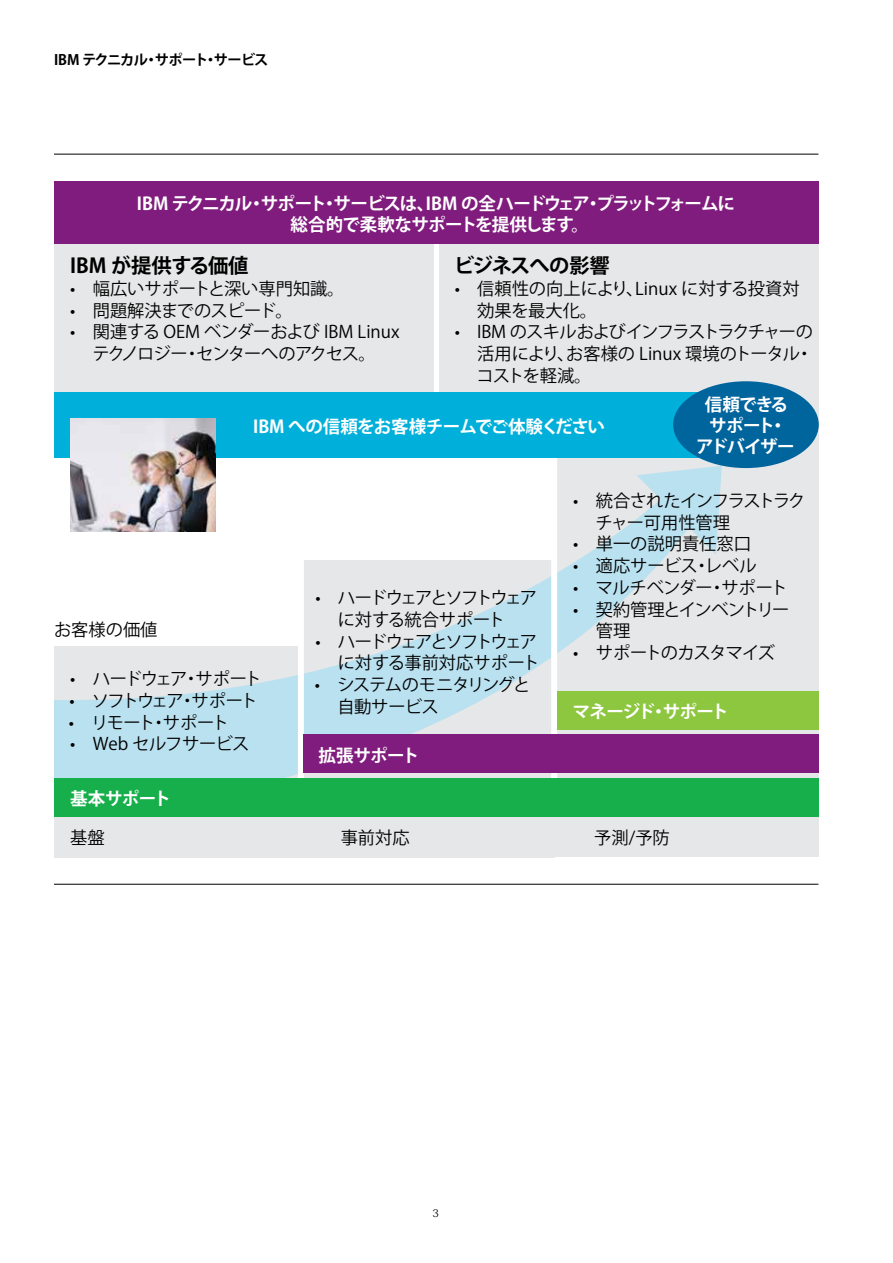
<style>
.page{position:relative;width:893px;height:1263px;background:#fff}
.page>*{position:absolute;margin:0;border:0;box-sizing:border-box;transform-origin:0 0}
.t1{font:700 20.25px "Koz Go Pro";color:#000}
.t2{font:700 20.25px "Koz Go Pro";letter-spacing:-.05em;color:#000}
.t3{font:700 17.55px/21px "Koz Go Pro";letter-spacing:-.04em;color:#fff;text-align:center}
.t4{font:17.25px/21.8px "Koz Go Pro";letter-spacing:-.02em;color:#000;text-align:justify}
.t5{font:17.25px/21.8px "Koz Go Pro";color:#000}
.t6{font:17.25px/21.8px "Koz Go Pro";letter-spacing:-.09em;color:#000;text-align:center}
.t7{font:17.25px/21.8px "Koz Go Pro";letter-spacing:-.04em;color:#000;text-align:center}
.t8{font:17.25px/21.8px "Koz Go Pro";letter-spacing:-.05em;color:#000}
.t9{font:17.25px "Koz Go Pro";letter-spacing:-.06em;color:#000}
.t10{font:17.25px/21.8px "Koz Go Pro";letter-spacing:-.065em;color:#000}
.t11{font:17.25px "Koz Go Pro";letter-spacing:-.095em;color:#000}
.t12{font:17.25px "Koz Go Pro";letter-spacing:-.12em;color:#000}
.t13{font:700 14.25px "Koz Go Pro";letter-spacing:-.05em;color:#000}
.t14{font:10.5px "Koz Min Pro";color:#000}
</style>
<div class="page">
<div style="left:54px;top:244px;width:379px;height:153px;background:#e6e7e8"></div>
<div style="left:439px;top:244px;width:380px;height:153px;background:#e6e7e8"></div>
<hr style="left:54px;top:884px;width:764px;height:1px;background:#000">
<hr style="left:54px;top:154px;width:764px;height:1px;background:#000">
<div style="left:54px;top:646px;width:247px;height:211px;background:#e6e7e8"></div>
<div style="left:301px;top:560px;width:253px;height:297px;background:#e6e7e8"></div>
<div style="left:554px;top:392px;width:265px;height:465px;background:#e6e7e8"></div>
<svg style="left:54px;top:471px;width:650px;height:307px"></svg>
<svg style="left:636px;top:466px;width:86px;height:89px"></svg>
<div style="left:298px;top:447px;width:6px;height:364px;background:#fff"></div>
<div style="left:551px;top:447px;width:6px;height:364px;background:#fff"></div>
<div style="left:54px;top:778px;width:765px;height:38px;background:#16af4b"></div>
<div style="left:54px;top:392px;width:733px;height:66px;background:#00b0da"></div>
<div style="left:54px;top:181px;width:765px;height:63px;background:#801c7d"></div>
<div style="left:304px;top:735px;width:515px;height:38px;background:#801c7d"></div>
<div style="left:557px;top:691px;width:262px;height:38px;background:#8dc63f"></div>
<div style="left:673px;top:381px;width:146px;height:87px;background:#00649d;border-radius:50%"></div>
<img style="left:70px;top:418px;width:145px;height:114px">
<p class="t13" style="left:54px;top:51px;width:216px">IBM テクニカル・サポート・サービス</p>
<p class="t3" style="left:137px;top:194px;width:600px">IBM テクニカル・サポート・サービスは、IBM の全ハードウェア・プラットフォームに総合的で柔軟なサポートを提供します。</p>
<p class="t1" style="left:70px;top:253px;width:180px">IBM が提供する価値</p>
<p class="t5" style="left:70px;top:278px;width:276px">• 幅広いサポートと深い専門知識。</p>
<p class="t4" style="left:70px;top:300px;width:224px">• 問題解決までのスピード。</p>
<p class="t7" style="left:70px;top:322px;width:331px">• 関連する OEM ベンダーおよび IBM Linuxテクノロジー・センターへのアクセス。</p>
<p class="t2" style="left:454px;top:253px;width:157px">ビジネスへの影響</p>
<p class="t5" style="left:477px;top:278px;width:324px;text-indent:-22px">• 信頼性の向上により、Linux に対する投資対効果を最大化。</p>
<p class="t4" style="left:476px;top:322px;width:338px;text-indent:-22px">• IBM のスキルおよびインフラストラクチャーの活用により、お客様の Linux 環境のトータル・コストを軽減。</p>
<p class="t3" style="left:253px;top:417px;width:353px">IBM への信頼をお客様チームでご体験ください</p>
<p class="t3" style="left:696px;top:395px;width:100px">信頼できるサポート・アドバイザー</p>
<p class="t4" style="left:54px;top:619px;width:105px">お客様の価値</p>
<p class="t11" style="left:70px;top:668px;width:193px">• ハードウェア・サポート</p>
<p class="t12" style="left:69px;top:689px;width:190px">• ソフトウェア・サポート</p>
<p class="t9" style="left:69px;top:711px;width:162px">• リモート・サポート</p>
<p class="t4" style="left:70px;top:734px;width:181px">• Web セルフサービス</p>
<p class="t3" style="left:70px;top:789px;width:102px">基本サポート</p>
<p class="t6" style="left:315px;top:587px;width:223px">• ハードウェアとソフトウェアに対する統合サポート</p>
<p class="t6" style="left:315px;top:631px;width:226px;text-align:right">• ハードウェアとソフトウェアに対する事前対応サポート</p>
<p class="t8" style="left:337px;top:674px;width:195px;text-indent:-22px">• システムのモニタリングと自動サービス</p>
<p class="t3" style="left:319px;top:746px;width:102px">拡張サポート</p>
<p class="t8" style="left:596px;top:490px;width:211px;text-indent:-22px">• 統合されたインフラストラクチャー可用性管理</p>
<p class="t5" style="left:573px;top:534px;width:179px">• 単一の説明責任窓口</p>
<p class="t5" style="left:573px;top:555px;width:185px">• 適応サービス・レベル</p>
<p class="t4" style="left:573px;top:577px;width:216px">• マルチベンダー・サポート</p>
<p class="t10" style="left:596px;top:599px;width:195px;text-indent:-22px">• 契約管理とインベントリー管理</p>
<p class="t9" style="left:573px;top:642px;width:203px">• サポートのカスタマイズ</p>
<p class="t3" style="left:573px;top:702px;width:157px">マネージド・サポート</p>
<p class="t4" style="left:70px;top:827px;width:36px">基盤</p>
<p class="t4" style="left:341px;top:827px;width:70px">事前対応</p>
<p class="t4" style="left:594px;top:827px;width:77px">予測/予防</p>
<p class="t14" style="left:432px;top:1206px;width:8px">3</p>
</div>
